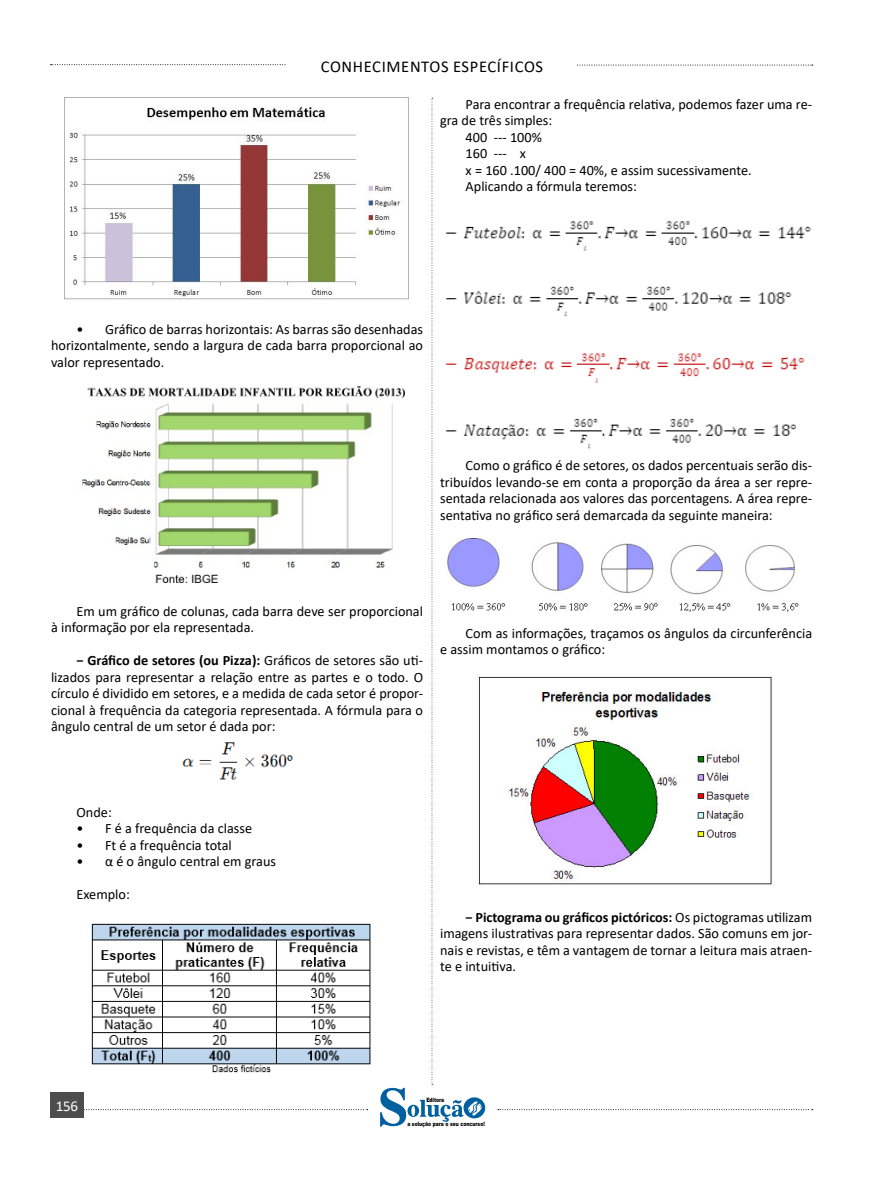
<style>
.page{position:relative;width:893px;height:1191px;background:#fff}
.page>*{position:absolute;margin:0;border:0;box-sizing:border-box;transform-origin:0 0}
.t1{font:16.5px "Calibri";letter-spacing:.04em;color:#000}
.t2{font:15px "Calibri";letter-spacing:-.02em;color:#fff}
.t3{font:14.25px/16.5px "Calibri";color:#000;text-align:justify}
.t4{font:900 6px "Arial";color:#000;scale:.76 1}
.s1{font-weight:700}
</style>
<div class="page">
<svg style="left:50px;top:64px;width:236px;height:1px"></svg>
<svg style="left:577px;top:65px;width:236px;height:1px"></svg>
<svg style="left:498px;top:1109px;width:315px;height:1px"></svg>
<svg style="left:84px;top:1109px;width:284px;height:1px"></svg>
<div style="left:50px;top:1092px;width:34px;height:26px;background:#4d4d4d"></div>
<svg style="left:380px;top:98px;width:105px;height:1029px"></svg>
<div style="left:51px;top:290px;width:372px;height:14px;background:#fff"></div>
<div style="left:51px;top:306px;width:372px;height:15px;background:#fff"></div>
<div style="left:51px;top:323px;width:372px;height:47px;background:#fff"></div>
<div style="left:51px;top:372px;width:372px;height:15px;background:#fff"></div>
<div style="left:51px;top:572px;width:372px;height:14px;background:#fff"></div>
<div style="left:51px;top:588px;width:372px;height:15px;background:#fff"></div>
<div style="left:51px;top:605px;width:372px;height:31px;background:#fff"></div>
<div style="left:51px;top:638px;width:372px;height:14px;background:#fff"></div>
<div style="left:51px;top:654px;width:372px;height:81px;background:#fff"></div>
<div style="left:51px;top:773px;width:372px;height:14px;background:#fff"></div>
<div style="left:51px;top:789px;width:372px;height:14px;background:#fff"></div>
<div style="left:51px;top:806px;width:372px;height:14px;background:#fff"></div>
<div style="left:51px;top:822px;width:372px;height:14px;background:#fff"></div>
<div style="left:51px;top:839px;width:372px;height:14px;background:#fff"></div>
<div style="left:51px;top:855px;width:372px;height:14px;background:#fff"></div>
<div style="left:51px;top:872px;width:372px;height:14px;background:#fff"></div>
<div style="left:51px;top:888px;width:372px;height:14px;background:#fff"></div>
<div style="left:51px;top:905px;width:372px;height:14px;background:#fff"></div>
<div style="left:51px;top:1066px;width:372px;height:14px;background:#fff"></div>
<img style="left:64px;top:98px;width:346px;height:202px">
<img style="left:82px;top:386px;width:323px;height:197px">
<img style="left:182px;top:742px;width:111px;height:38px">
<img style="left:91px;top:919px;width:295px;height:154px">
<div style="left:440px;top:98px;width:372px;height:31px;background:#fff"></div>
<div style="left:440px;top:131px;width:372px;height:14px;background:#fff"></div>
<div style="left:440px;top:147px;width:372px;height:15px;background:#fff"></div>
<div style="left:440px;top:164px;width:372px;height:14px;background:#fff"></div>
<div style="left:440px;top:180px;width:372px;height:15px;background:#fff"></div>
<div style="left:440px;top:197px;width:372px;height:14px;background:#fff"></div>
<div style="left:440px;top:443px;width:372px;height:14px;background:#fff"></div>
<div style="left:440px;top:459px;width:372px;height:64px;background:#fff"></div>
<div style="left:440px;top:525px;width:372px;height:14px;background:#fff"></div>
<div style="left:440px;top:610px;width:372px;height:14px;background:#fff"></div>
<div style="left:440px;top:627px;width:372px;height:30px;background:#fff"></div>
<div style="left:440px;top:660px;width:372px;height:14px;background:#fff"></div>
<div style="left:440px;top:878px;width:372px;height:14px;background:#fff"></div>
<div style="left:440px;top:894px;width:372px;height:15px;background:#fff"></div>
<div style="left:440px;top:911px;width:372px;height:64px;background:#fff"></div>
<div style="left:440px;top:977px;width:372px;height:14px;background:#fff"></div>
<img style="left:438px;top:210px;width:373px;height:243px">
<img style="left:444px;top:539px;width:355px;height:73px">
<img style="left:476px;top:674px;width:296px;height:211px">
<p class="t1" style="left:321px;top:55px;width:224px">CONHECIMENTOS ESPECÍFICOS</p>
<p class="t3" style="left:440px;top:95px;width:374px;text-indent:26px">Para encontrar a frequência relativa, podemos fazer uma re&shy;gra de três simples:</p>
<p class="t3" style="left:466px;top:128px;width:78px">400 --- 100%</p>
<p class="t3" style="left:466px;top:145px;width:62px">160 --- x</p>
<p class="t3" style="left:466px;top:161px;width:288px">x = 160 .100/ 400 = 40%, e assim sucessivamente.</p>
<p class="t3" style="left:466px;top:178px;width:173px">Aplicando a fórmula teremos:</p>
<p class="t3" style="left:51px;top:320px;width:374px;text-indent:26px">• Gráfico de barras horizontais: As barras são desenhadas horizontalmente, sendo a largura de cada barra proporcional ao valor representado.</p>
<p class="t3" style="left:440px;top:456px;width:374px;text-indent:26px">Como o gráfico é de setores, os dados percentuais serão dis&shy;tribuídos levando-se em conta a proporção da área a ser repre&shy;sentada relacionada aos valores das porcentagens. A área repre&shy;sentativa no gráfico será demarcada da seguinte maneira:</p>
<p class="t3" style="left:51px;top:602px;width:374px;text-indent:26px">Em um gráfico de colunas, cada barra deve ser proporcional à informação por ela representada.</p>
<p class="t3" style="left:51px;top:652px;width:374px;text-indent:26px"><span class="s1">− Gráfico de setores (ou Pizza):</span> Gráficos de setores são uti&shy;lizados para representar a relação entre as partes e o todo. O círculo é dividido em setores, e a medida de cada setor é propor&shy;cional à frequência da categoria representada. A fórmula para o ângulo central de um setor é dada por:</p>
<p class="t3" style="left:440px;top:624px;width:374px;text-indent:26px">Com as informações, traçamos os ângulos da circunferência e assim montamos o gráfico:</p>
<p class="t3" style="left:77px;top:803px;width:37px">Onde:</p>
<p class="t3" style="left:77px;top:820px;width:177px">• F é a frequência da classe</p>
<p class="t3" style="left:77px;top:836px;width:157px">• Ft é a frequência total</p>
<p class="t3" style="left:77px;top:853px;width:201px">• α é o ângulo central em graus</p>
<p class="t3" style="left:77px;top:886px;width:55px">Exemplo:</p>
<p class="t3" style="left:440px;top:908px;width:374px;text-indent:26px"><span class="s1">− Pictograma ou gráficos pictóricos:</span> Os pictogramas utilizam imagens ilustrativas para representar dados. São comuns em jor&shy;nais e revistas, e têm a vantagem de tornar a leitura mais atraen&shy;te e intuitiva.</p>
<p class="t2" style="left:56px;top:1095px;width:24px">156</p>
<p class="t2" style="left:52px;top:1098px;width:24px">156</p>
<p class="t4" style="left:426px;top:1095px;width:25px">Editora</p>
<p class="t4" style="left:407px;top:1119px;width:103px">a solução para o seu concurso!</p>
</div>
